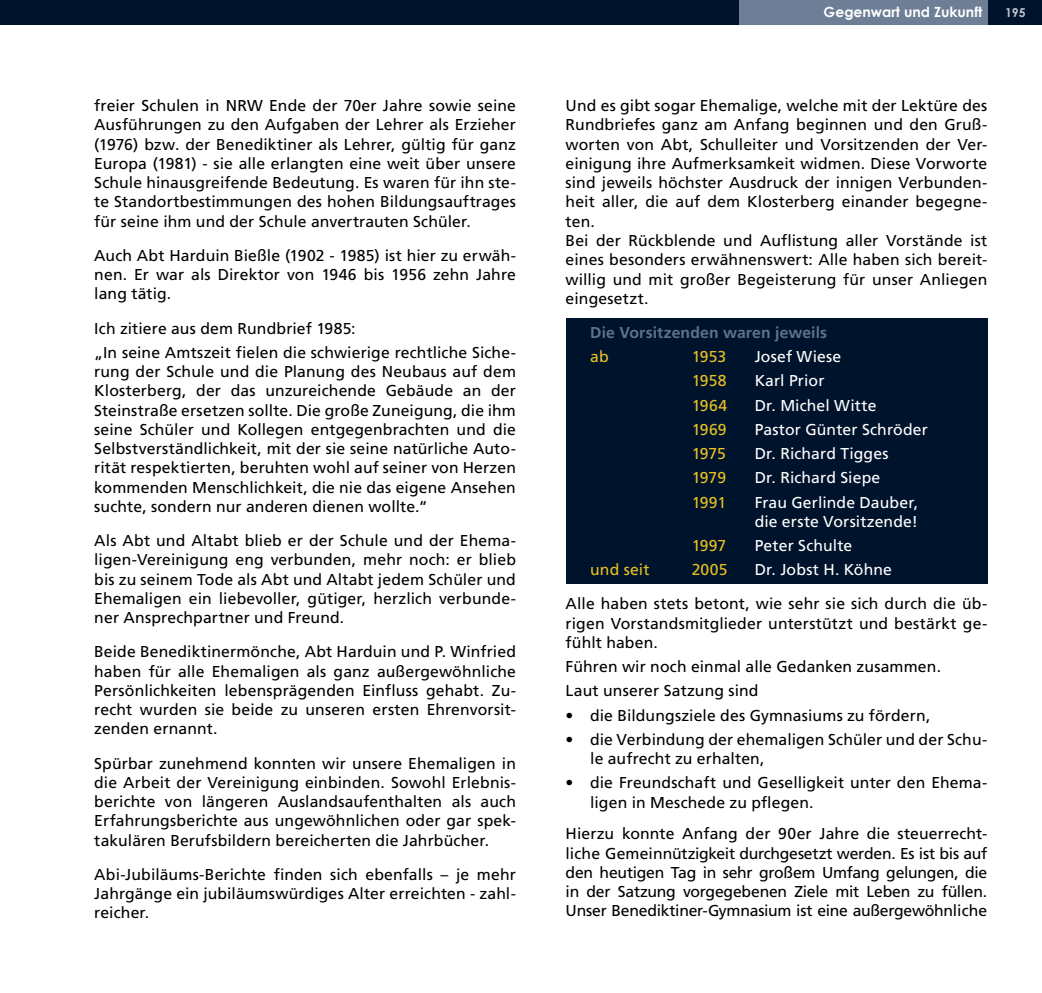
<style>
.page{position:relative;width:1042px;height:993px;background:#fff}
.page>*{position:absolute;margin:0;border:0;box-sizing:border-box;transform-origin:0 0}
.t1{font:15.75px/19.2px "Frutiger LT Std";letter-spacing:.01em;color:#000;text-align:justify}
.t2{font:15.75px/19.2px "Frutiger LT Std";letter-spacing:.01em;color:#fff}
.t3{font:15.75px "Frutiger LT Std";letter-spacing:.005em;color:#e9c121}
.t4{font:700 15.75px "Frutiger LT Std";letter-spacing:.01em;color:#5f728b}
.t5{font:700 14px "Century Gothic";color:#fff}
.t6{font:700 12.25px "Century Gothic";color:#bcc4d1}
</style>
<div class="page">
<div style="left:0;top:0;width:1042px;height:25px;background:#00132c"></div>
<div style="left:739px;top:0;width:248px;height:25px;background:#6d7e96"></div>
<div style="left:566px;top:318px;width:421px;height:265px;background:#00132c"></div>
<p class="t1" style="left:94px;top:96px;width:423px">freier Schulen in NRW Ende der 70er Jahre sowie seine Ausführungen zu den Aufgaben der Lehrer als Erzieher (1976) bzw. der Benediktiner als Lehrer, gültig für ganz Europa (1981) - sie alle erlangten eine weit über unsere Schule hinausgreifende Bedeutung. Es waren für ihn ste&shy;te Standortbestimmungen des hohen Bildungsauftrages für seine ihm und der Schule anvertrauten Schüler.</p>
<p class="t1" style="left:94px;top:246px;width:423px">Auch Abt Harduin Bießle (1902 - 1985) ist hier zu erwäh&shy;nen. Er war als Direktor von 1946 bis 1956 zehn Jahre lang tätig.</p>
<p class="t1" style="left:94px;top:316px;width:423px;line-height:24.2px">Ich zitiere aus dem Rundbrief 1985:<br>„In seine Amtszeit fielen die schwierige rechtliche Siche-</p>
<p class="t1" style="left:94px;top:362px;width:423px">rung der Schule und die Planung des Neubaus auf dem Klosterberg, der das unzureichende Gebäude an der Steinstraße ersetzen sollte. Die große Zuneigung, die ihm seine Schüler und Kollegen entgegenbrachten und die Selbstverständlichkeit, mit der sie seine natürliche Auto&shy;rität respektierten, beruhten wohl auf seiner von Herzen kommenden Menschlichkeit, die nie das eigene Ansehen suchte, sondern nur anderen dienen wollte.“</p>
<p class="t1" style="left:94px;top:531px;width:423px">Als Abt und Altabt blieb er der Schule und der Ehema&shy;ligen-Vereinigung eng verbunden, mehr noch: er blieb bis zu seinem Tode als Abt und Altabt jedem Schüler und Ehemaligen ein liebevoller, gütiger, herzlich verbunde&shy;ner Ansprechpartner und Freund.</p>
<p class="t1" style="left:94px;top:642px;width:423px">Beide Benediktinermönche, Abt Harduin und P. Winfried haben für alle Ehemaligen als ganz außergewöhnliche Persönlichkeiten lebensprägenden Einfluss gehabt. Zu&shy;recht wurden sie beide zu unseren ersten Ehrenvorsit&shy;zenden ernannt.</p>
<p class="t1" style="left:94px;top:753px;width:423px">Spürbar zunehmend konnten wir unsere Ehemaligen in die Arbeit der Vereinigung einbinden. Sowohl Erlebnis&shy;berichte von längeren Auslandsaufenthalten als auch Erfahrungsberichte aus ungewöhnlichen oder gar spek&shy;takulären Berufsbildern bereicherten die Jahrbücher.</p>
<p class="t1" style="left:94px;top:864px;width:423px">Abi-Jubiläums-Berichte finden sich ebenfalls – je mehr Jahrgänge ein jubiläumswürdiges Alter erreichten - zahl&shy;reicher.</p>
<p class="t5" style="left:823px;top:2px;width:160px">Gegenwart und Zukunft</p>
<p class="t6" style="left:1005px;top:4px;width:22px">195</p>
<p class="t1" style="left:566px;top:96px;width:423px;text-align:left">Und es gibt sogar Ehemalige, welche mit der Lektüre des Rundbriefes ganz am Anfang beginnen und den Gruß&shy;worten von Abt, Schulleiter und Vorsitzenden der Ver&shy;einigung ihre Aufmerksamkeit widmen. Diese Vorworte sind jeweils höchster Ausdruck der innigen Verbunden&shy;heit aller, die auf dem Klosterberg einander begegne&shy;ten.<br>Bei der Rückblende und Auflistung aller Vorstände ist eines besonders erwähnenswert: Alle haben sich bereit&shy;willig und mit großer Begeisterung für unser Anliegen eingesetzt.</p>
<p class="t4" style="left:590px;top:323px;width:239px">Die Vorsitzenden waren jeweils</p>
<p class="t3" style="left:590px;top:347px;width:20px">ab</p>
<p class="t3" style="left:692px;top:347px;width:36px">1953</p>
<p class="t2" style="left:755px;top:347px;width:88px">Josef Wiese</p>
<p class="t3" style="left:692px;top:371px;width:36px">1958</p>
<p class="t2" style="left:755px;top:371px;width:71px">Karl Prior</p>
<p class="t3" style="left:692px;top:396px;width:37px">1964</p>
<p class="t2" style="left:755px;top:395px;width:123px">Dr. Michel Witte</p>
<p class="t3" style="left:692px;top:420px;width:36px">1969</p>
<p class="t2" style="left:755px;top:419px;width:175px">Pastor Günter Schröder</p>
<p class="t3" style="left:692px;top:444px;width:36px">1975</p>
<p class="t2" style="left:755px;top:444px;width:135px">Dr. Richard Tigges</p>
<p class="t3" style="left:692px;top:468px;width:36px">1979</p>
<p class="t2" style="left:755px;top:468px;width:127px">Dr. Richard Siepe</p>
<p class="t3" style="left:692px;top:492px;width:36px">1991</p>
<p class="t2" style="left:755px;top:492px;width:165px">Frau Gerlinde Dauber, die erste Vorsitzende!</p>
<p class="t3" style="left:692px;top:536px;width:36px">1997</p>
<p class="t2" style="left:755px;top:536px;width:99px">Peter Schulte</p>
<p class="t3" style="left:590px;top:560px;width:61px">und seit</p>
<p class="t3" style="left:692px;top:560px;width:37px">2005</p>
<p class="t2" style="left:755px;top:560px;width:139px">Dr. Jobst H. Köhne</p>
<p class="t1" style="left:566px;top:594px;width:423px">Alle haben stets betont, wie sehr sie sich durch die üb&shy;rigen Vorstandsmitglieder unterstützt und bestärkt ge&shy;fühlt haben.</p>
<p class="t1" style="left:566px;top:654px;width:377px;line-height:24.2px">Führen wir noch einmal alle Gedanken zusammen.<br>Laut unserer Satzung sind</p>
<p class="t1" style="left:566px;top:705px;width:366px">• die Bildungsziele des Gymnasiums zu fördern,</p>
<p class="t1" style="left:590px;top:729px;width:399px;text-indent:-24px">• die Verbindung der ehemaligen Schüler und der Schu&shy;le aufrecht zu erhalten,</p>
<p class="t1" style="left:590px;top:773px;width:399px;text-indent:-25px">• die Freundschaft und Geselligkeit unter den Ehema&shy;ligen in Meschede zu pflegen.</p>
<p class="t1" style="left:566px;top:824px;width:423px">Hierzu konnte Anfang der 90er Jahre die steuerrecht&shy;liche Gemeinnützigkeit durchgesetzt werden. Es ist bis auf den heutigen Tag in sehr großem Umfang gelungen, die in der Satzung vorgegebenen Ziele mit Leben zu füllen.<br>Unser Benediktiner-Gymnasium ist eine außergewöhnliche</p>
</div>
